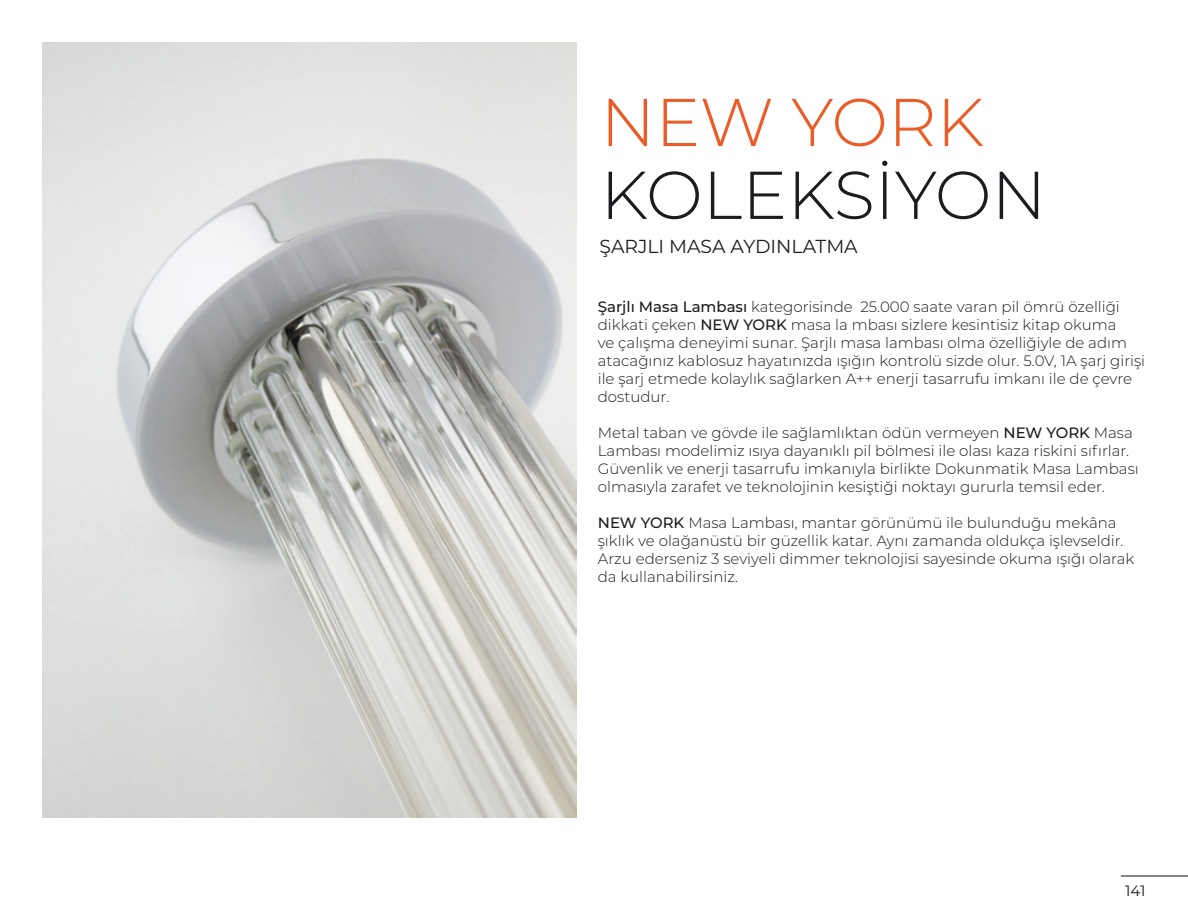
<style>
.page{position:relative;width:1188px;height:918px;background:#fff}
.page>*{position:absolute;margin:0;border:0;box-sizing:border-box;transform-origin:0 0}
.t1{font:300 67.5px "Montserrat";color:#1b1c20}
.t2{font:300 67.5px "Montserrat";color:#eb5d28}
.t3{font:18.9px "Montserrat";color:#1b1c20}
.t4{font:300 15px/18px "Montserrat";color:#1b1c20}
.t5{font:15px "Montserrat";color:#1b1c20}
.s1{font-weight:500}
</style>
<div class="page">
<hr style="left:1121px;top:875px;width:67px;height:2px;background:#1b1c20">
<img style="left:43px;top:43px;width:534px;height:775px">
<p class="t2" style="left:600px;top:76px;width:385px">NEW YORK</p>
<p class="t1" style="left:600px;top:149px;width:448px">KOLEKSİYON</p>
<p class="t3" style="left:600px;top:233px;width:260px">ŞARJLI MASA AYDINLATMA</p>
<p class="t4" style="left:598px;top:297px;width:549px"><span class="s1">Şarjlı Masa Lambası</span> kategorisinde 25.000 saate varan pil ömrü özelliği dikkati çeken <span class="s1">NEW YORK</span> masa la mbası sizlere kesintisiz kitap okuma<br>ve çalışma deneyimi sunar. Şarjlı masa lambası olma özelliğiyle de adım atacağınız kablosuz hayatınızda ışığın kontrolü sizde olur. 5.0V, 1A şarj girişi ile şarj etmede kolaylık sağlarken A++ enerji tasarrufu imkanı ile de çevre dostudur.</p>
<p class="t4" style="left:598px;top:423px;width:542px">Metal taban ve gövde ile sağlamlıktan ödün vermeyen <span class="s1">NEW YORK</span> Masa Lambası modelimiz ısıya dayanıklı pil bölmesi ile olası kaza riskini sıfırlar.<br>Güvenlik ve enerji tasarrufu imkanıyla birlikte Dokunmatik Masa Lambası olmasıyla zarafet ve teknolojinin kesiştiği noktayı gururla temsil eder.</p>
<p class="t4" style="left:598px;top:513px;width:538px"><span class="s1">NEW YORK</span> Masa Lambası, mantar görünümü ile bulunduğu mekâna şıklık ve olağanüstü bir güzellik katar. Aynı zamanda oldukça işlevseldir.<br>Arzu ederseniz 3 seviyeli dimmer teknolojisi sayesinde okuma ışığı olarak da kullanabilirsiniz.</p>
<p class="t5" style="left:1125px;top:880px;width:22px">141</p>
</div>
